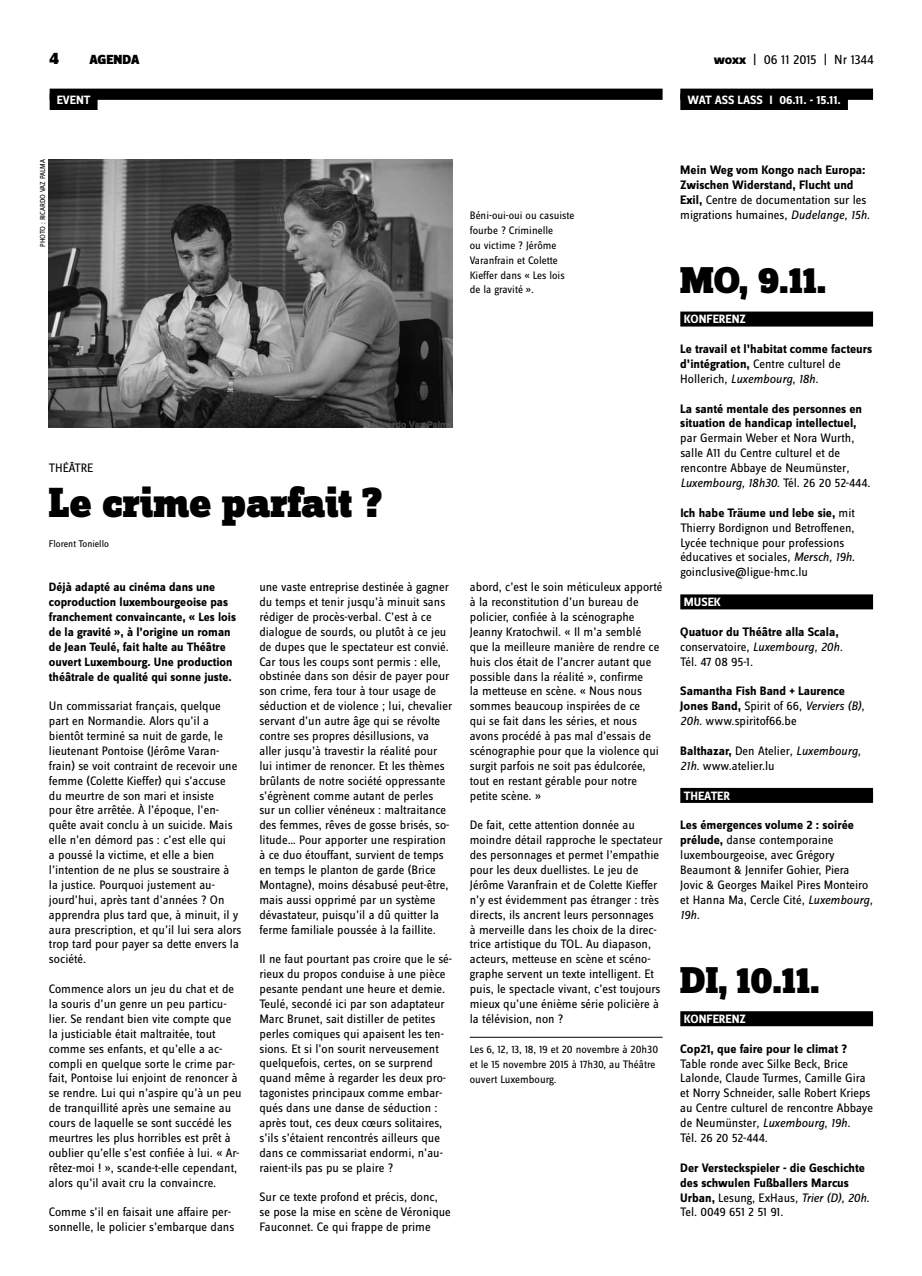
<style>
.page{position:relative;width:922px;height:1276px;background:#fff}
.page>*{position:absolute;margin:0;border:0;box-sizing:border-box;transform-origin:0 0}
.t1{font:900 43.75px "Zine Slab Dis";letter-spacing:-.005em;color:#000}
.t2{font:900 38.75px "Zine Slab Dis";letter-spacing:-.01em;color:#000}
.t3{font:900 17.5px "Zine Sans Dis";color:#000}
.t4{font:13.75px "Zine Sans Dis";color:#000}
.t5{font:900 13.75px "Zine Sans Dis";color:#000}
.t6{font:12.75px/14.9px "Zine Sans Dis";color:#000}
.t7{font:700 12.75px/14.9px "Zine Sans Dis";color:#000}
.t8{font:700 12.5px/14.9px "Zine Sans Dis";color:#000}
.t9{font:700 12.5px "Zine Sans Dis";color:#fff}
.t10{font:11.25px/14.9px "Zine Sans Dis";color:#000}
.t11{font:10px "Zine Sans Dis";color:#000}
.t12{font:7.5px "Zine Sans Dis";letter-spacing:-.02em;color:#000}
.s1{font-weight:800}
.s2{font-weight:400}
.s3{font-weight:400;font-style:italic}
.s4{font-style:italic}
.s5{font-weight:700}
</style>
<div class="page">
<div style="left:680px;top:89px;width:192px;height:11px;background:#000"></div>
<div style="left:680px;top:94px;width:167px;height:16px;background:#000"></div>
<div style="left:50px;top:89px;width:612px;height:11px;background:#000"></div>
<div style="left:50px;top:94px;width:47px;height:16px;background:#000"></div>
<div style="left:680px;top:311px;width:192px;height:15px;background:#000"></div>
<div style="left:680px;top:594px;width:192px;height:15px;background:#000"></div>
<div style="left:680px;top:788px;width:192px;height:15px;background:#000"></div>
<div style="left:680px;top:1011px;width:192px;height:15px;background:#000"></div>
<hr style="left:469px;top:1037px;width:193px;height:1px;background:#000">
<img style="left:49px;top:159px;width:403px;height:268px">
<h3 class="t3" style="left:50px;top:49px;width:11px">4</h3>
<p class="t5" style="left:89px;top:53px;width:52px">AGENDA</p>
<p class="t4" style="left:713px;top:53px;width:161px"><span class="s1">woxx</span> | 06 11 2015 | Nr 1344</p>
<p class="t9" style="left:687px;top:93px;width:69px">WAT ASS LASSI</p>
<p class="t9" style="left:779px;top:93px;width:63px">06.11. - 15.11.</p>
<p class="t9" style="left:57px;top:93px;width:35px">EVENT</p>
<p class="t12" style="left:39px;top:247px;width:89px;rotate:-90deg">Photo : Ricardo Vaz Palma</p>
<p class="t6" style="left:49px;top:461px;width:46px">THÉÂTRE</p>
<h1 class="t1" style="left:49px;top:479px;width:335px">Le crime parfait ?</h1>
<p class="t11" style="left:49px;top:538px;width:62px">Florent Toniello</p>
<p class="t8" style="left:49px;top:580px;width:188px">Déjà adapté au cinéma dans une coproduction luxembourgeoise pas franchement convaincante, « Les lois de la gravité », à l’origine un roman de Jean Teulé, fait halte au Théâtre ouvert Luxembourg. Une production théâtrale de qualité qui sonne juste.</p>
<p class="t6" style="left:49px;top:699px;width:194px">Un commissariat français, quelque part en Normandie. Alors qu’il a bientôt terminé sa nuit de garde, le lieutenant Pontoise (Jérôme Varan&shy;frain) se voit contraint de recevoir une femme (Colette Kieffer) qui s’accuse du meurtre de son mari et insiste<br>pour être arrêtée. À l’époque, l’en&shy;quête avait conclu à un suicide. Mais elle n’en démord pas : c’est elle qui<br>a poussé la victime, et elle a bien l’intention de ne plus se soustraire à la justice. Pourquoi justement au&shy;jourd’hui, après tant d’années ? On apprendra plus tard que, à minuit, il y aura prescription, et qu’il lui sera alors trop tard pour payer sa dette envers la société.</p>
<p class="t6" style="left:49px;top:982px;width:194px">Commence alors un jeu du chat et de la souris d’un genre un peu particu&shy;lier. Se rendant bien vite compte que la justiciable était maltraitée, tout comme ses enfants, et qu’elle a ac&shy;compli en quelque sorte le crime par&shy;fait, Pontoise lui enjoint de renoncer à se rendre. Lui qui n’aspire qu’à un peu de tranquillité après une semaine au cours de laquelle se sont succédé les meurtres les plus horribles est prêt à oublier qu’elle s’est confiée à lui. « Ar&shy;rêtez-moi ! », scande-t-elle cependant, alors qu’il avait cru la convaincre.</p>
<p class="t6" style="left:49px;top:1205px;width:187px">Comme s’il en faisait une affaire per&shy;sonnelle, le policier s’embarque dans</p>
<p class="t6" style="left:259px;top:580px;width:194px">une vaste entreprise destinée à gagner du temps et tenir jusqu’à minuit sans rédiger de procès-verbal. C’est à ce dialogue de sourds, ou plutôt à ce jeu de dupes que le spectateur est convié.<br>Car tous les coups sont permis : elle, obstinée dans son désir de payer pour son crime, fera tour à tour usage de séduction et de violence ; lui, chevalier servant d’un autre âge qui se révolte contre ses propres désillusions, va aller jusqu’à travestir la réalité pour lui intimer de renoncer. Et les thèmes brûlants de notre société oppressante s’égrènent comme autant de perles<br>sur un collier vénéneux : maltraitance des femmes, rêves de gosse brisés, so&shy;litude… Pour apporter une respiration à ce duo étouffant, survient de temps en temps le planton de garde (Brice Montagne), moins désabusé peut-être, mais aussi opprimé par un système dévastateur, puisqu’il a dû quitter la ferme familiale poussée à la faillite.</p>
<p class="t6" style="left:259px;top:952px;width:194px">Il ne faut pourtant pas croire que le sé&shy;rieux du propos conduise à une pièce pesante pendant une heure et demie.<br>Teulé, secondé ici par son adaptateur Marc Brunet, sait distiller de petites perles comiques qui apaisent les ten&shy;sions. Et si l’on sourit nerveusement quelquefois, certes, on se surprend quand même à regarder les deux pro&shy;tagonistes principaux comme embar&shy;qués dans une danse de séduction : après tout, ces deux cœurs solitaires, s’ils s’étaient rencontrés ailleurs que dans ce commissariat endormi, n’au&shy;raient-ils pas pu se plaire ?</p>
<p class="t6" style="left:259px;top:1190px;width:193px">Sur ce texte profond et précis, donc, se pose la mise en scène de Véronique<br>Fauconnet. Ce qui frappe de prime</p>
<p class="t10" style="left:469px;top:208px;width:106px">Béni-oui-oui ou casuiste fourbe ? Criminelle<br>ou victime ? Jérôme<br>Varanfrain et Colette<br>Kieffer dans « Les lois de la gravité ».</p>
<p class="t6" style="left:469px;top:580px;width:194px">abord, c’est le soin méticuleux apporté à la reconstitution d’un bureau de policier, confiée à la scénographe Jeanny Kratochwil. « Il m’a semblé que la meilleure manière de rendre ce huis clos était de l’ancrer autant que possible dans la réalité », confirme<br>la metteuse en scène. « Nous nous sommes beaucoup inspirées de ce<br>qui se fait dans les séries, et nous avons procédé à pas mal d’essais de scénographie pour que la violence qui surgit parfois ne soit pas édulcorée, tout en restant gérable pour notre petite scène. »</p>
<p class="t6" style="left:469px;top:818px;width:194px">De fait, cette attention donnée au moindre détail rapproche le spectateur des personnages et permet l’empathie pour les deux duellistes. Le jeu de Jérôme Varanfrain et de Colette Kieffer n’y est évidemment pas étranger : très directs, ils ancrent leurs personnages à merveille dans les choix de la direc&shy;trice artistique du TOL. Au diapason, acteurs, metteuse en scène et scéno&shy;graphe servent un texte intelligent. Et puis, le spectacle vivant, c’est toujours mieux qu’une énième série policière à la télévision, non ?</p>
<p class="t10" style="left:469px;top:1042px;width:190px">Les 6, 12, 13, 18, 19 et 20 novembre à 20h30 et le 15 novembre 2015 à 17h30, au Théâtre ouvert Luxembourg.</p>
<p class="t7" style="left:680px;top:163px;width:191px">Mein Weg vom Kongo nach Europa:<br>Zwischen Widerstand, Flucht und Exil, <span class="s2">Centre de documentation sur les migrations humaines</span><span class="s3">, Dudelange, 15h.</span></p>
<h2 class="t2" style="left:680px;top:260px;width:148px">Mo, 9.11.</h2>
<p class="t9" style="left:683px;top:312px;width:63px">konferenz</p>
<p class="t7" style="left:680px;top:342px;width:193px">Le travail et l’habitat comme facteurs d’intégration, <span class="s2">Centre culturel de<br>Hollerich</span><span class="s3">, Luxembourg, 18h.</span></p>
<p class="t7" style="left:680px;top:402px;width:183px">La santé mentale des personnes en situation de handicap intellectuel,</p>
<p class="t6" style="left:680px;top:431px;width:192px">par Germain Weber et Nora Wurth, salle A11 du Centre culturel et de rencontre Abbaye de Neumünster<span class="s4">, Luxembourg, 18h30.</span> Tél. 26 20 52-444.</p>
<p class="t6" style="left:680px;top:506px;width:176px"><span class="s5">Ich habe Träume und lebe sie,</span> mit Thierry Bordignon und Betroffenen, Lycée technique pour professions éducatives et sociales<span class="s4">, Mersch, 19h. </span>goinclusive@ligue-hmc.lu</p>
<p class="t9" style="left:683px;top:595px;width:39px">musek</p>
<p class="t7" style="left:680px;top:625px;width:164px">Quatuor du Théâtre alla Scala, <span class="s2">conservatoire</span><span class="s3">, Luxembourg, 20h.<br></span><span class="s2">Tél. 47 08 95-1.</span></p>
<p class="t7" style="left:680px;top:684px;width:185px">Samantha Fish Band + Laurence<br>Jones Band, <span class="s2">Spirit of 66</span><span class="s3">, Verviers (B),<br>20h.</span> <span class="s2">www.spiritof66.be</span></p>
<p class="t6" style="left:680px;top:744px;width:182px"><span class="s5">Balthazar,</span> Den Atelier<span class="s4">, Luxembourg,<br>21h.</span> www.atelier.lu</p>
<p class="t9" style="left:683px;top:789px;width:46px">th eater</p>
<p class="t6" style="left:680px;top:818px;width:194px"><span class="s5">Les émergences volume 2 : soirée prélude,</span> danse contemporaine luxembourgeoise, avec Grégory<br>Beaumont &amp; Jennifer Gohier, Piera<br>Jovic &amp; Georges Maikel Pires Monteiro et Hanna Ma, Cercle Cité<span class="s4">, Luxembourg,<br>19h.</span></p>
<h2 class="t2" style="left:680px;top:960px;width:141px">Di, 10.11.</h2>
<p class="t9" style="left:683px;top:1012px;width:63px">konferenz</p>
<p class="t7" style="left:680px;top:1041px;width:168px">Cop21, que faire pour le climat ?</p>
<p class="t6" style="left:680px;top:1056px;width:194px">Table ronde avec Silke Beck, Brice Lalonde, Claude Turmes, Camille Gira et Norry Schneider, salle Robert Krieps au Centre culturel de rencontre Abbaye de Neumünster<span class="s4">, Luxembourg, 19h.<br></span>Tél. 26 20 52-444.</p>
<p class="t7" style="left:680px;top:1161px;width:191px">Der Versteckspieler - die Geschichte des schwulen Fußballers Marcus<br>Urban, <span class="s2">Lesung, ExHaus</span><span class="s3">, Trier (D), 20h.<br></span><span class="s2">Tel. 0049 651 2 51 91.</span></p>
</div>
